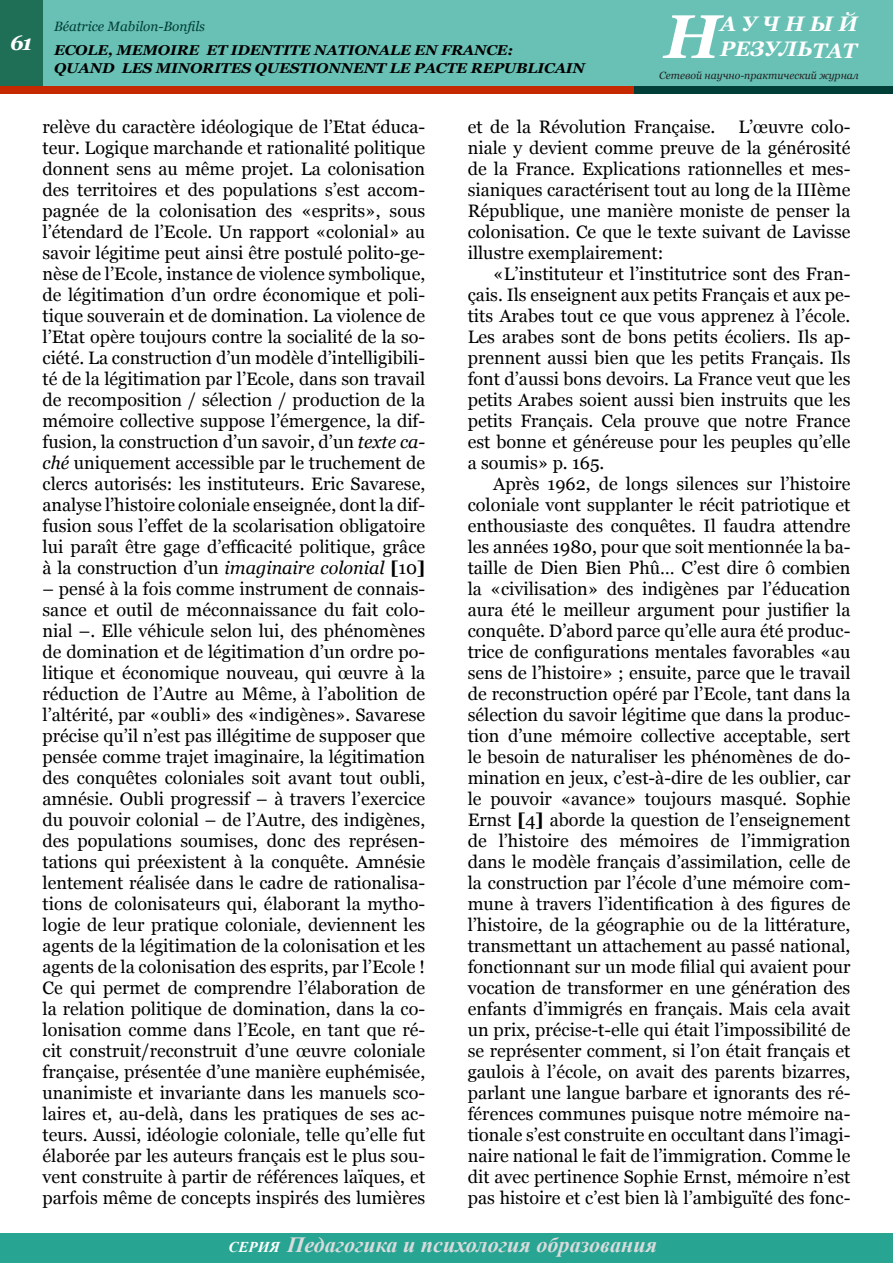
<style>
.page{position:relative;width:893px;height:1263px;background:#fff}
.page>*{position:absolute;margin:0;border:0;box-sizing:border-box;transform-origin:0 0}
.t1{font:italic 700 61.5px "Georgia";color:#fff}
.t2{font:italic 700 21.75px "Times New Roman";color:#dadbdc}
.t3{font:italic 700 21px/25.2px "Georgia";color:#fff}
.t4{font:18px/21px "Georgia";color:#000;text-align:justify}
.t5{font:italic 700 14.25px/18px "Georgia";letter-spacing:-.01em;color:#000;scale:1.05 1}
.t6{font:italic 13.5px "Georgia";color:#003f37}
.t7{font:italic 10.5px "Georgia";color:#222}
.s1{font-style:italic}
.s2{font-weight:700}
.s3{font-size:15px;color:#fff}
</style>
<div class="page">
<div style="left:0;top:1233px;width:893px;height:30px;background:#28a493"></div>
<div style="left:0;top:0;width:893px;height:94px;background:#69c0b4"></div>
<div style="left:0;top:0;width:43px;height:90px;background:#1e6f56"></div>
<div style="left:0;top:86px;width:655px;height:8px;background:#c62900"></div>
<div style="left:634px;top:86px;width:259px;height:8px;background:#003f37"></div>
<p class="t3" style="left:720px;top:11px;width:139px">АУЧНЫЙ<br>РЕЗУЛЬТАТ</p>
<p class="t7" style="left:659px;top:68px;width:201px">Сетевой научно-практический журнал</p>
<p class="t6" style="left:54px;top:18px;width:153px">Béatrice Mabilon-Bonfils</p>
<h1 class="t1" style="left:664px;top:-3px;width:58px">Н</h1>
<p class="t5" style="left:54px;top:41px;width:507px;text-indent:-44px"><sup>61</sup> ECOLE, MEMOIRE ET IDENTITE NATIONALE EN FRANCE:<br>QUAND LES MINORITES QUESTIONNENT LE PACTE REPUBLICAIN</p>
<p class="t4" style="left:43px;top:116px;width:384px">relève du caractère idéologique de l’Etat éduca&shy;teur. Logique marchande et rationalité politique donnent sens au même projet. La colonisation des territoires et des populations s’est accom&shy;pagnée de la colonisation des «esprits», sous l’étendard de l’Ecole. Un rapport «colonial» au savoir légitime peut ainsi être postulé polito-ge&shy;nèse de l’Ecole, instance de violence symbolique, de légitimation d’un ordre économique et poli&shy;tique souverain et de domination. La violence de l’Etat opère toujours contre la socialité de la so&shy;ciété. La construction d’un modèle d’intelligibili&shy;té de la légitimation par l’Ecole, dans son travail de recomposition / sélection / production de la mémoire collective suppose l’émergence, la dif&shy;fusion, la construction d’un savoir, d’un <span class="s1">texte ca&shy;ché</span> uniquement accessible par le truchement de clercs autorisés: les instituteurs. Eric Savarese, analyse l’histoire coloniale enseignée, dont la dif&shy;fusion sous l’effet de la scolarisation obligatoire lui paraît être gage d’efficacité politique, grâce à la construction d’un <span class="s1">imaginaire colonial</span> <span class="s2">[</span>10<span class="s2">]</span></p>
<p class="t4" style="left:43px;top:578px;width:384px">– pensé à la fois comme instrument de connais&shy;sance et outil de méconnaissance du fait colo&shy;nial –. Elle véhicule selon lui, des phénomènes de domination et de légitimation d’un ordre po&shy;litique et économique nouveau, qui œuvre à la réduction de l’Autre au Même, à l’abolition de l’altérité, par «oubli» des «indigènes». Savarese précise qu’il n’est pas illégitime de supposer que pensée comme trajet imaginaire, la légitimation des conquêtes coloniales soit avant tout oubli, amnésie. Oubli progressif – à travers l’exercice du pouvoir colonial – de l’Autre, des indigènes, des populations soumises, donc des représen&shy;tations qui préexistent à la conquête. Amnésie lentement réalisée dans le cadre de rationalisa&shy;tions de colonisateurs qui, élaborant la mytho&shy;logie de leur pratique coloniale, deviennent les agents de la légitimation de la colonisation et les agents de la colonisation des esprits, par l’Ecole !<br>Ce qui permet de comprendre l’élaboration de la relation politique de domination, dans la co&shy;lonisation comme dans l’Ecole, en tant que ré&shy;cit construit/reconstruit d’une œuvre coloniale française, présentée d’une manière euphémisée, unanimiste et invariante dans les manuels sco&shy;laires et, au-delà, dans les pratiques de ses ac&shy;teurs. Aussi, idéologie coloniale, telle qu’elle fut élaborée par les auteurs français est le plus sou&shy;vent construite à partir de références laïques, et parfois même de concepts inspirés des lumières</p>
<p class="t4" style="left:468px;top:116px;width:384px;text-indent:271px">L’œuvre colo&shy;niale y devient comme preuve de la générosité de la France. Explications rationnelles et mes&shy;sianiques caractérisent tout au long de la IIIème République, une manière moniste de penser la colonisation. Ce que le texte suivant de Lavisse illustre exemplairement:</p>
<p class="t4" style="left:468px;top:264px;width:384px;text-indent:26px">«L’instituteur et l’institutrice sont des Fran&shy;çais. Ils enseignent aux petits Français et aux pe&shy;tits Arabes tout ce que vous apprenez à l’école.<br>Les arabes sont de bons petits écoliers. Ils ap&shy;prennent aussi bien que les petits Français. Ils font d’aussi bons devoirs. La France veut que les petits Arabes soient aussi bien instruits que les petits Français. Cela prouve que notre France est bonne et généreuse pour les peuples qu’elle a soumis» p. 165.</p>
<p class="t4" style="left:468px;top:474px;width:384px;text-indent:26px">Après 1962, de longs silences sur l’histoire coloniale vont supplanter le récit patriotique et enthousiaste des conquêtes. Il faudra attendre les années 1980, pour que soit mentionnée la ba&shy;taille de Dien Bien Phû… C’est dire ô combien la «civilisation» des indigènes par l’éducation aura été le meilleur argument pour justifier la conquête. D’abord parce qu’elle aura été produc&shy;trice de configurations mentales favorables «au sens de l’histoire» ; ensuite, parce que le travail de reconstruction opéré par l’Ecole, tant dans la sélection du savoir légitime que dans la produc&shy;tion d’une mémoire collective acceptable, sert le besoin de naturaliser les phénomènes de do&shy;mination en jeux, c’est-à-dire de les oublier, car le pouvoir «avance» toujours masqué. Sophie Ernst <span class="s2">[</span>4<span class="s2">]</span> aborde la question de l’enseignement de l’histoire des mémoires de l’immigration dans le modèle français d’assimilation, celle de la construction par l’école d’une mémoire com&shy;mune à travers l’identification à des figures de l’histoire, de la géographie ou de la littérature, transmettant un attachement au passé national, fonctionnant sur un mode filial qui avaient pour vocation de transformer en une génération des enfants d’immigrés en français. Mais cela avait un prix, précise-t-elle qui était l’impossibilité de se représenter comment, si l’on était français et gaulois à l’école, on avait des parents bizarres, parlant une langue barbare et ignorants des ré&shy;férences communes puisque notre mémoire na&shy;tionale s’est construite en occultant dans l’imagi&shy;naire national le fait de l’immigration. Comme le dit avec pertinence Sophie Ernst, mémoire n’est pas histoire et c’est bien là l’ambiguïté des fonc-</p>
<p class="t4" style="left:468px;top:116px;width:249px">et de la Révolution Française.</p>
<p class="t2" style="left:229px;top:1229px;width:430px"><span class="s3">СЕРИЯ</span> Педагогика и психология образования</p>
</div>
